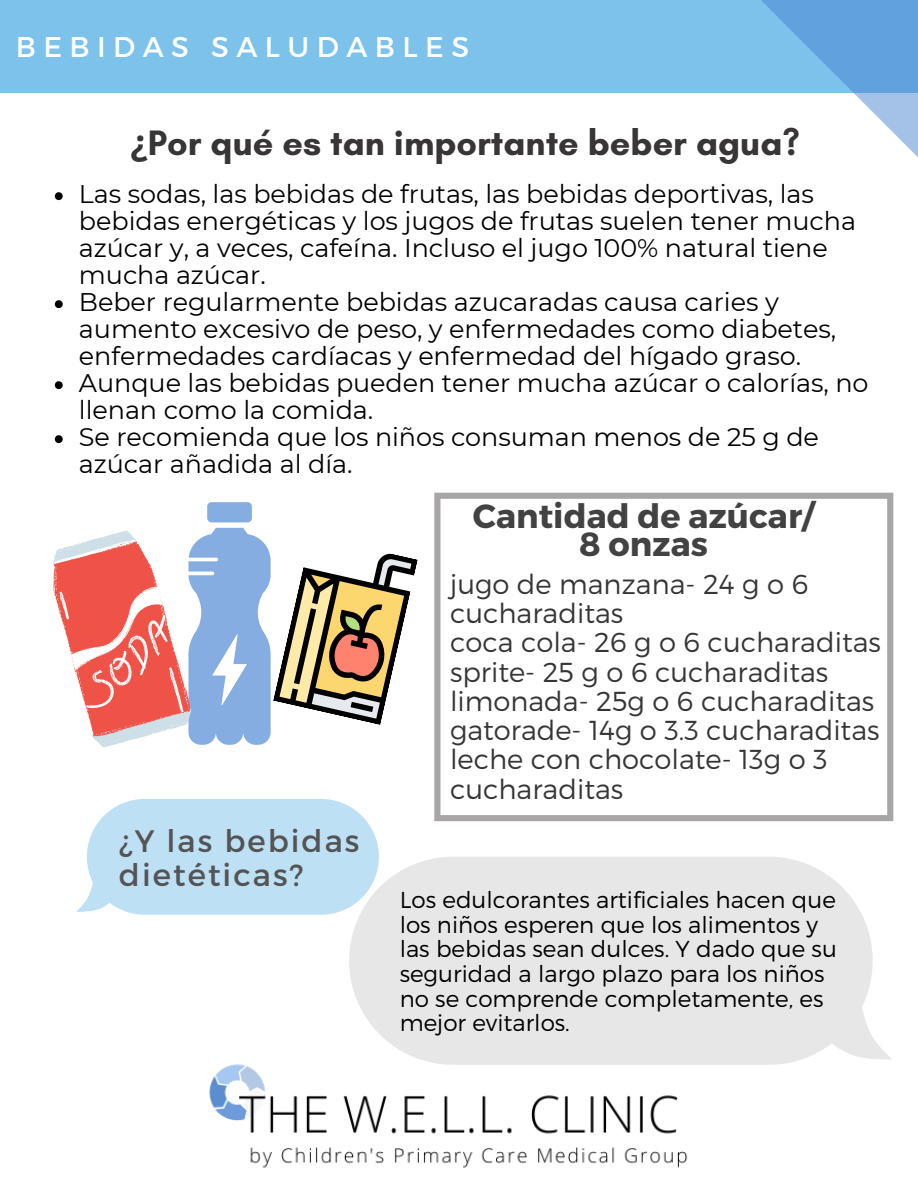
<style>
.page{position:relative;width:918px;height:1188px;background:#fff}
.page>*{position:absolute;margin:0;border:0;box-sizing:border-box;transform-origin:0 0}
.t1{font:700 36px "Glacial Indifference";color:#383536}
.t2{font:700 33.45px/28.2px "Montserrat";color:#424242;text-align:center}
.t3{font:31.05px/34.3px "Montserrat";letter-spacing:.065em;color:#545454}
.t4{font:28.5px "Montserrat";letter-spacing:.26em;color:#fff}
.t5{font:300 27.45px/29.2px "Montserrat";color:#383536}
.t6{font:25.5px/27px "Montserrat";letter-spacing:-.005em;color:#000}
.t7{font:300 22.95px/24.8px "Montserrat";color:#000}
.s1{font-family:"Noto Sans"}
</style>
<div class="page">
<div style="left:0;top:0;width:918px;height:92px;background:#7cc2ea"></div>
<svg style="left:728px;top:0;width:190px;height:157px"></svg>
<svg style="left:434px;top:493px;width:459px;height:328px"></svg>
<svg style="left:76px;top:799px;width:303px;height:116px;background:#c4e2f5"></svg>
<svg style="left:349px;top:857px;width:543px;height:208px;background:#e9e9e9"></svg>
<div style="left:207px;top:502px;width:45px;height:20px;background:#86ade1;border-radius:4px"></div>
<svg style="left:53px;top:527px;width:365px;height:220px"></svg>
<svg style="left:55px;top:192px;width:8px;height:8px"></svg>
<svg style="left:55px;top:300px;width:8px;height:8px"></svg>
<svg style="left:55px;top:381px;width:8px;height:8px"></svg>
<svg style="left:55px;top:435px;width:8px;height:8px"></svg>
<img style="left:209px;top:962px;width:506px;height:206px">
<p class="t4" style="left:16px;top:29px;width:455px">BEBIDAS SALUDABLES</p>
<h1 class="t1" style="left:131px;top:121px;width:671px"><span class="s1">¿</span>Por qué es tan importante beber agua?</h1>
<p class="t6" style="left:79px;top:181px;width:791px">Las sodas, las bebidas de frutas, las bebidas deportivas, las bebidas energéticas y los jugos de frutas suelen tener mucha azúcar y, a veces, cafeína. Incluso el jugo 100% natural tiene mucha azúcar.<br>Beber regularmente bebidas azucaradas causa caries y aumento excesivo de peso, y enfermedades como diabetes, enfermedades cardíacas y enfermedad del hígado graso.<br>Aunque las bebidas pueden tener mucha azúcar o calorías, no llenan como la comida.<br>Se recomienda que los niños consuman menos de 25 g de azúcar añadida al día.</p>
<p class="t3" style="left:119px;top:822px;width:242px">¿Y las bebidas dietéticas?</p>
<h2 class="t2" style="left:473px;top:500px;width:343px">Cantidad de azúcar/<br>8 onzas</h2>
<p class="t5" style="left:450px;top:568px;width:432px">jugo de manzana- 24 g o 6 cucharaditas<br>coca cola- 26 g o 6 cucharaditas sprite- 25 g o 6 cucharaditas limonada- 25g o 6 cucharaditas gatorade- 14g o 3.3 cucharaditas leche con chocolate- 13g o 3 cucharaditas</p>
<p class="t7" style="left:400px;top:886px;width:439px">Los edulcorantes artificiales hacen que los niños esperen que los alimentos y las bebidas sean dulces. Y dado que su seguridad a largo plazo para los niños no se comprende completamente, es mejor evitarlos.</p>
</div>
